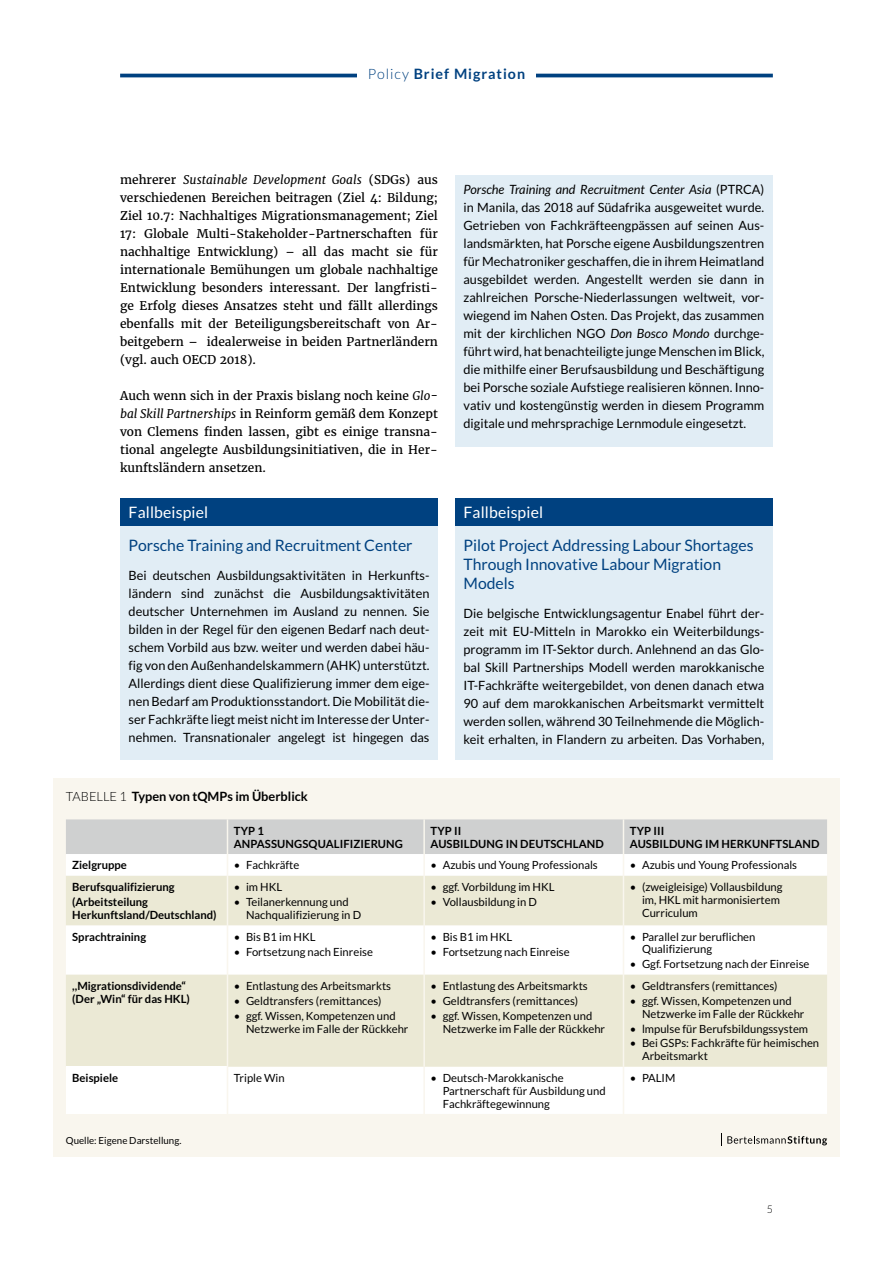
<style>
.page{position:relative;width:893px;height:1263px;background:#fff}
.page>*{position:absolute;margin:0;border:0;box-sizing:border-box;transform-origin:0 0}
.t1{font:15.75px/18.9px "Lato";color:#004180}
.t2{font:15.75px "Lato";letter-spacing:.01em;color:#fff}
.t3{font:700 14.25px "Lato";letter-spacing:.07em;color:#004180}
.t4{font:12.75px/18px "Lato";color:#000;text-align:justify}
.t5{font:700 12.75px "Lato";color:#000}
.t6{font:12px/18px "Merriweather";color:#000;text-align:justify}
.t7{font:11.25px/12.8px "Lato";color:#000}
.t8{font:700 11.25px/12.8px "Lato";color:#000}
.t9{font:300 10.5px "Lato";color:#000}
.t10{font:9.75px "Lato";color:#000}
.s1{font-weight:300}
.s2{font-style:italic}
</style>
<div class="page">
<hr style="left:120px;top:74px;width:653px;height:3px;background:#004180">
<div style="left:357px;top:68px;width:179px;height:27px;background:#fff"></div>
<div style="left:53px;top:778px;width:787px;height:379px;background:#f9f6ee"></div>
<div style="left:228px;top:1067px;width:599px;height:47px;background:#fff"></div>
<div style="left:66px;top:1067px;width:161px;height:47px;background:#fff"></div>
<svg style="left:66px;top:819px;width:761px;height:248px;background:#ecebe0"></svg>
<hr style="left:227px;top:876px;width:1px;height:49px;background:#f9f6ee">
<hr style="left:423px;top:876px;width:2px;height:49px;background:#f9f6ee">
<hr style="left:623px;top:876px;width:1px;height:49px;background:#f9f6ee">
<hr style="left:227px;top:925px;width:1px;height:50px;background:#f9f6ee">
<hr style="left:423px;top:925px;width:2px;height:50px;background:#f9f6ee">
<hr style="left:623px;top:925px;width:1px;height:50px;background:#f9f6ee">
<hr style="left:227px;top:975px;width:1px;height:92px;background:#f9f6ee">
<hr style="left:423px;top:975px;width:2px;height:92px;background:#f9f6ee">
<hr style="left:623px;top:975px;width:1px;height:92px;background:#f9f6ee">
<hr style="left:423px;top:1067px;width:2px;height:47px;background:#f9f6ee">
<hr style="left:623px;top:1067px;width:1px;height:47px;background:#f9f6ee">
<svg style="left:721px;top:1133px;width:106px;height:13px"></svg>
<div style="left:120px;top:498px;width:318px;height:262px;background:#e1edf5"></div>
<div style="left:455px;top:498px;width:318px;height:262px;background:#e1edf5"></div>
<div style="left:120px;top:498px;width:318px;height:28px;background:#004180"></div>
<div style="left:455px;top:498px;width:318px;height:28px;background:#004180"></div>
<div style="left:455px;top:175px;width:318px;height:271px;background:#e1edf5"></div>
<p class="t3" style="left:368px;top:66px;width:159px"><span class="s1">Policy</span> Brief Migration</p>
<p class="t6" style="left:120px;top:170px;width:319px">mehrerer <span class="s2">Sustainable Development Goals</span> (SDGs) aus verschiedenen Bereichen beitragen (Ziel 4: Bildung; Ziel 10.7: Nachhaltiges Migrationsmanagement; Ziel 17: Globale Multi-Stakeholder-Partnerschaften für nachhaltige Entwicklung) – all das macht sie für internationale Bemühungen um globale nachhaltige Entwicklung besonders interessant. Der langfristi&shy;ge Erfolg dieses Ansatzes steht und fällt allerdings ebenfalls mit der Beteiligungsbereitschaft von Ar&shy;beitgebern – idealerweise in beiden Partnerländern (vgl. auch OECD 2018).</p>
<p class="t6" style="left:120px;top:386px;width:319px">Auch wenn sich in der Praxis bislang noch keine <span class="s2">Glo&shy;bal Skill Partnerships</span> in Reinform gemäß dem Konzept von Clemens finden lassen, gibt es einige transna&shy;tional angelegte Ausbildungsinitiativen, die in Her&shy;kunftsländern ansetzen.</p>
<p class="t4" style="left:463px;top:180px;width:302px"><span class="s2">Porsche Training and Recruitment Center Asia</span> (PTRCA) in Manila, das 2018 auf Südafrika ausgeweitet wurde.<br>Getrieben von Fachkräfteengpässen auf seinen Aus&shy;landsmärkten, hat Porsche eigene Ausbildungszentren für Mechatroniker geschaffen, die in ihrem Heimatland ausgebildet werden. Angestellt werden sie dann in zahlreichen Porsche-Niederlassungen weltweit, vor&shy;wiegend im Nahen Osten. Das Projekt, das zusammen mit der kirchlichen NGO <span class="s2">Don Bosco Mondo</span> durchge&shy;führt wird, hat benachteiligte junge Menschen im Blick, die mithilfe einer Berufsausbildung und Beschäftigung bei Porsche soziale Aufstiege realisieren können. Inno&shy;vativ und kostengünstig werden in diesem Programm digitale und mehrsprachige Lernmodule eingesetzt.</p>
<p class="t2" style="left:129px;top:503px;width:81px">Fallbeispiel</p>
<p class="t2" style="left:463px;top:503px;width:81px">Fallbeispiel</p>
<p class="t1" style="left:129px;top:536px;width:285px">Porsche Training and Recruitment Center</p>
<p class="t4" style="left:129px;top:566px;width:302px">Bei deutschen Ausbildungsaktivitäten in Herkunfts&shy;ländern sind zunächst die Ausbildungsaktivitäten deutscher Unternehmen im Ausland zu nennen. Sie bilden in der Regel für den eigenen Bedarf nach deut&shy;schem Vorbild aus bzw. weiter und werden dabei häu&shy;fig von den Außenhandelskammern (AHK) unterstützt.<br>Allerdings dient diese Qualifizierung immer dem eige&shy;nen Bedarf am Produktionsstandort. Die Mobilität die&shy;ser Fachkräfte liegt meist nicht im Interesse der Unter&shy;nehmen. Transnationaler angelegt ist hingegen das</p>
<p class="t1" style="left:463px;top:536px;width:292px">Pilot Project Addressing Labour Shortages<br>Through Innovative Labour Migration<br>Models</p>
<p class="t4" style="left:463px;top:604px;width:302px">Die belgische Entwicklungsagentur Enabel führt der&shy;zeit mit EU-Mitteln in Marokko ein Weiterbildungs&shy;programm im IT-Sektor durch. Anlehnend an das Glo&shy;bal Skill Partnerships Modell werden marokkanische IT-Fachkräfte weitergebildet, von denen danach etwa 90 auf dem marokkanischen Arbeitsmarkt vermittelt werden sollen, während 30 Teilnehmende die Möglich&shy;keit erhalten, in Flandern zu arbeiten. Das Vorhaben,</p>
<p class="t5" style="left:66px;top:789px;width:243px"><span class="s1">TABELLE 1</span> Typen von tQMPs im Überblick</p>
<p class="t8" style="left:234px;top:824px;width:171px">TYP 1<br>ANPASSUNGSQUALIFIZIERUNG</p>
<p class="t8" style="left:431px;top:824px;width:175px">TYP II<br>AUSBILDUNG IN DEUTSCHLAND</p>
<p class="t8" style="left:630px;top:824px;width:191px">TYP III<br>AUSBILDUNG IM HERKUNFTSLAND</p>
<p class="t8" style="left:72px;top:859px;width:56px">Zielgruppe</p>
<p class="t7" style="left:234px;top:859px;width:67px">• Fachkräfte</p>
<p class="t7" style="left:431px;top:859px;width:169px">• Azubis und Young Professionals</p>
<p class="t7" style="left:630px;top:859px;width:169px">• Azubis und Young Professionals</p>
<p class="t8" style="left:72px;top:879px;width:104px;line-height:14.9px">Berufsqualifizierung (Arbeitsteilung</p>
<p class="t8" style="left:72px;top:908px;width:146px">Herkunftsland/Deutschland)</p>
<p class="t7" style="left:642px;top:881px;width:142px;text-indent:-12px">• (zweigleisige) Vollausbildung im, HKL mit harmonisiertem<br>Curriculum</p>
<p class="t7" style="left:431px;top:881px;width:126px">• ggf. Vorbildung im HKL</p>
<p class="t7" style="left:431px;top:895px;width:108px">• Vollausbildung in D</p>
<p class="t7" style="left:234px;top:881px;width:50px">• im HKL</p>
<p class="t7" style="left:246px;top:895px;width:117px;text-indent:-12px">• Teilanerkennung und<br>Nachqualifizierung in D</p>
<p class="t8" style="left:72px;top:930px;width:75px">Sprachtraining</p>
<p class="t7" style="left:234px;top:930px;width:83px">• Bis B1 im HKL</p>
<p class="t7" style="left:234px;top:945px;width:141px">• Fortsetzung nach Einreise</p>
<p class="t8" style="left:72px;top:979px;width:119px">,,Migrationsdividende“ (Der „Win“ für das HKL)</p>
<p class="t7" style="left:234px;top:979px;width:159px">• Entlastung des Arbeitsmarkts</p>
<p class="t7" style="left:234px;top:994px;width:149px">• Geldtransfers (remittances)</p>
<p class="t7" style="left:246px;top:1009px;width:164px;text-indent:-12px">• ggf. Wissen, Kompetenzen und<br>Netzwerke im Falle der Rückkehr</p>
<p class="t7" style="left:431px;top:930px;width:83px">• Bis B1 im HKL</p>
<p class="t7" style="left:431px;top:945px;width:141px">• Fortsetzung nach Einreise</p>
<p class="t7" style="left:431px;top:979px;width:159px">• Entlastung des Arbeitsmarkts</p>
<p class="t7" style="left:431px;top:994px;width:149px">• Geldtransfers (remittances)</p>
<p class="t7" style="left:443px;top:1009px;width:164px;text-indent:-12px">• ggf. Wissen, Kompetenzen und<br>Netzwerke im Falle der Rückkehr</p>
<p class="t7" style="left:642px;top:930px;width:115px;text-indent:-12px">• Parallel zur beruflichen<br>Qualifizierung</p>
<p class="t7" style="left:630px;top:958px;width:181px">• Ggf. Fortsetzung nach der Einreise</p>
<p class="t7" style="left:630px;top:979px;width:149px">• Geldtransfers (remittances)</p>
<p class="t7" style="left:642px;top:994px;width:164px;text-indent:-12px">• ggf. Wissen, Kompetenzen und<br>Netzwerke im Falle der Rückkehr</p>
<p class="t7" style="left:630px;top:1022px;width:180px">• lmpulse für Berufsbildungssystem</p>
<p class="t7" style="left:642px;top:1037px;width:179px;text-indent:-12px">• Bei GSPs: Fachkräfte für heimischen<br>Arbeitsmarkt</p>
<p class="t8" style="left:72px;top:1071px;width:47px">Beispiele</p>
<p class="t7" style="left:234px;top:1071px;width:52px">Triple Win</p>
<p class="t7" style="left:443px;top:1071px;width:165px;text-indent:-12px">• Deutsch-Marokkanische<br>Partnerschaft für Ausbildung und<br>Fachkräftegewinnung</p>
<p class="t7" style="left:630px;top:1071px;width:47px">• PALIM</p>
<p class="t10" style="left:66px;top:1135px;width:117px">Quelle: Eigene Darstellung.</p>
<p class="t9" style="left:767px;top:1204px;width:8px">5</p>
</div>
